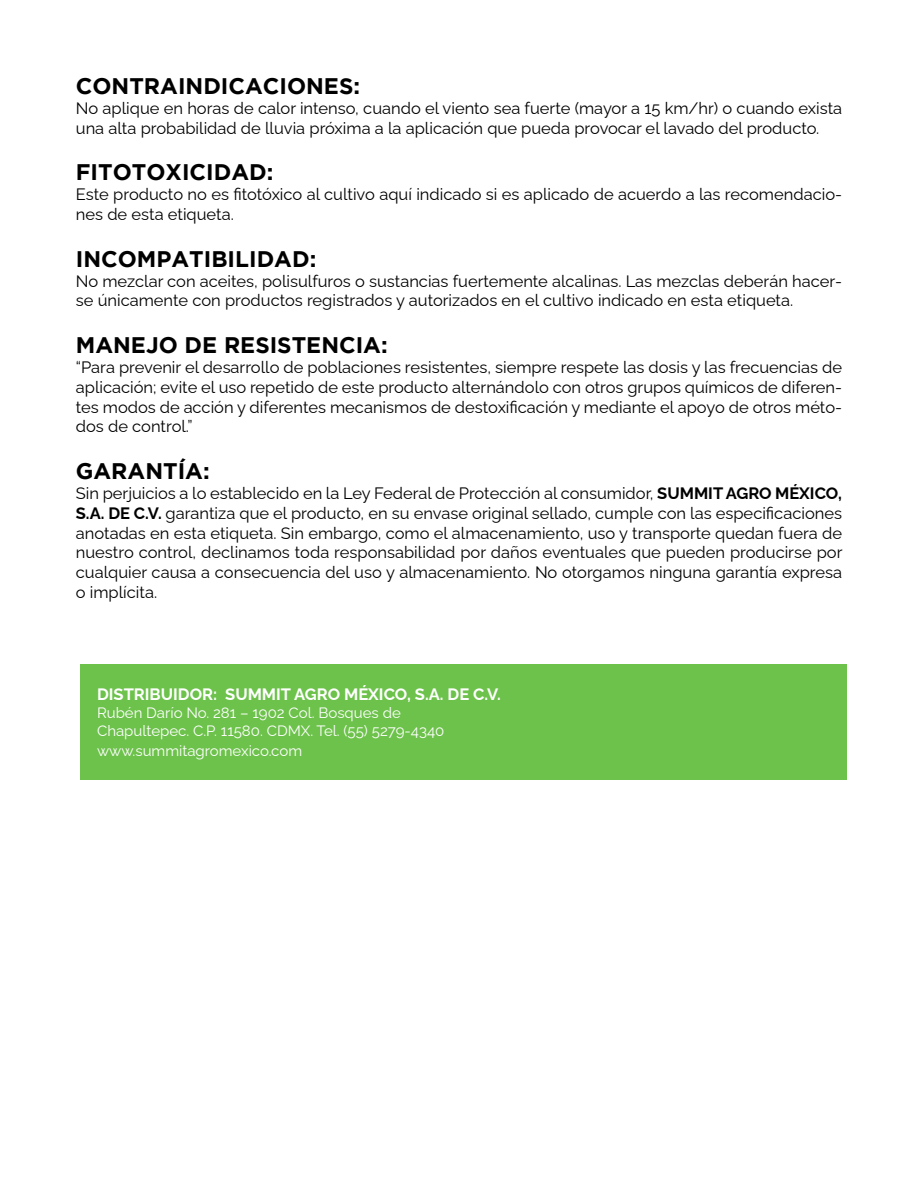
<style>
.page{position:relative;width:918px;height:1188px;background:#fff}
.page>*{position:absolute;margin:0;border:0;box-sizing:border-box;transform-origin:0 0}
.t1{font:700 22.5px "Gotham";color:#000}
.t2{font:100 16.5px/19.8px "Raleway";color:#000}
.t3{font:100 16.5px "Raleway";color:#fff}
.t4{font:15px/18px "Raleway";color:#fff}
</style>
<div class="page">
<div style="left:80px;top:664px;width:767px;height:116px;background:#6cc24a"></div>
<h1 class="t1" style="left:76px;top:73px;width:286px">CONTRAINDICACIONES:</h1>
<p class="t2" style="left:76px;top:96px;width:768px">No aplique en horas de calor intenso, cuando el viento sea fuerte (mayor a 15 km/hr) o cuando exista una alta probabilidad de lluvia próxima a la aplicación que pueda provocar el lavado del producto.</p>
<h1 class="t1" style="left:76px;top:160px;width:199px">FITOTOXICIDAD:</h1>
<p class="t2" style="left:76px;top:183px;width:768px">Este producto no es fitotóxico al cultivo aquí indicado si es aplicado de acuerdo a las recomendacio&shy;nes de esta etiqueta.</p>
<h1 class="t1" style="left:76px;top:246px;width:242px">INCOMPATIBILIDAD:</h1>
<p class="t2" style="left:76px;top:269px;width:768px">No mezclar con aceites, polisulfuros o sustancias fuertemente alcalinas. Las mezclas deberán hacer&shy;se únicamente con productos registrados y autorizados en el cultivo indicado en esta etiqueta.</p>
<h1 class="t1" style="left:76px;top:332px;width:313px">MANEJO DE RESISTENCIA:</h1>
<p class="t2" style="left:76px;top:356px;width:768px;text-align:justify">“Para prevenir el desarrollo de poblaciones resistentes, siempre respete las dosis y las frecuencias de aplicación; evite el uso repetido de este producto alternándolo con otros grupos químicos de diferen&shy;tes modos de acción y diferentes mecanismos de destoxificación y mediante el apoyo de otros méto&shy;dos de control.”</p>
<h1 class="t1" style="left:76px;top:458px;width:135px">GARANTÍA:</h1>
<p class="t2" style="left:76px;top:482px;width:768px;text-align:justify">Sin perjuicios a lo establecido en la Ley Federal de Protección al consumidor, SUMMIT AGRO MÉXICO, S.A. DE C.V. garantiza que el producto, en su envase original sellado, cumple con las especificaciones anotadas en esta etiqueta. Sin embargo, como el almacenamiento, uso y transporte quedan fuera de nuestro control, declinamos toda responsabilidad por daños eventuales que pueden producirse por cualquier causa a consecuencia del uso y almacenamiento. No otorgamos ninguna garantía expresa o implícita.</p>
<p class="t3" style="left:97px;top:681px;width:405px">DISTRIBUIDOR: SUMMIT AGRO MÉXICO, S.A. DE C.V.</p>
<p class="t4" style="left:97px;top:702px;width:349px">Rubén Darío No. 281 – 1902 Col. Bosques de<br>Chapultepec. C.P. 11580. CDMX. Tel. (55) 5279-4340</p>
<p class="t4" style="left:97px;top:740px;width:207px">www.summitagromexico.com</p>
</div>
